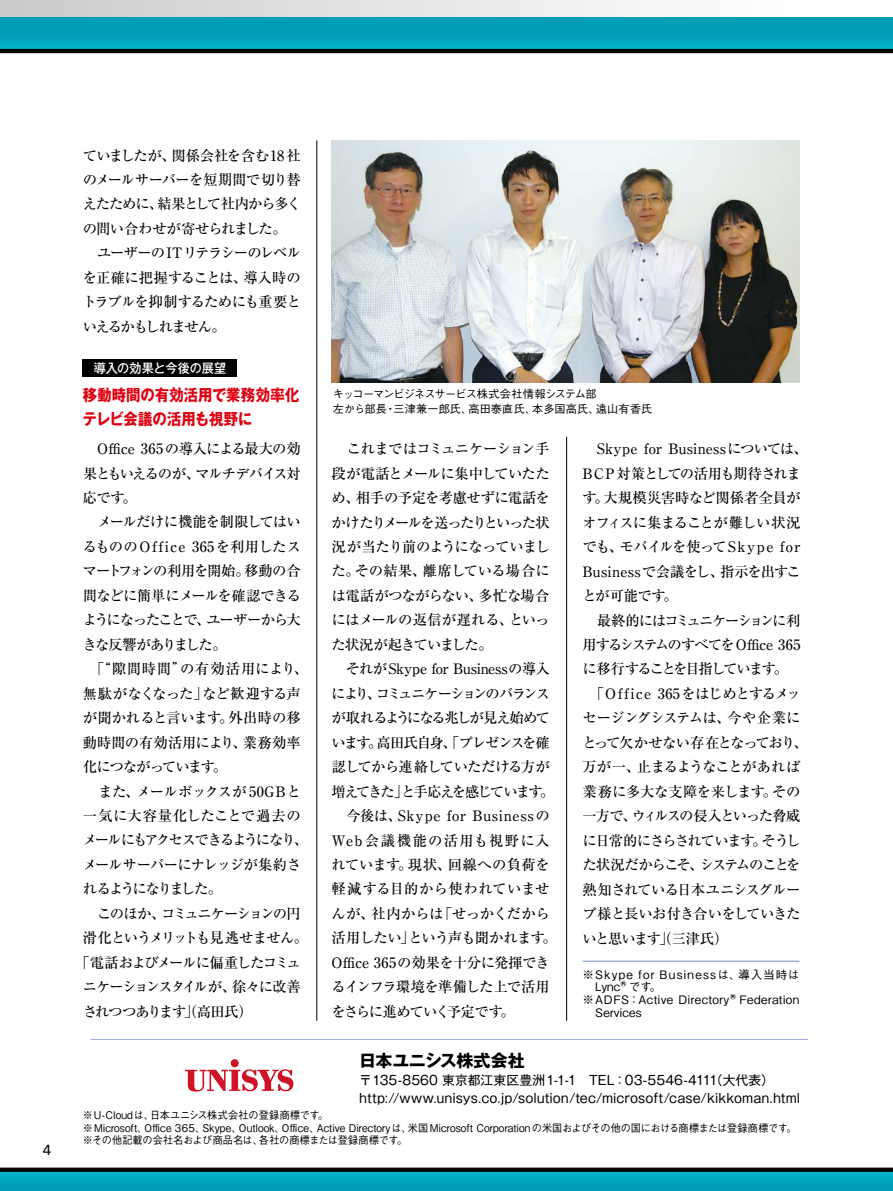
<style>
.page{position:relative;width:893px;height:1191px;background:#fff}
.page>*{position:absolute;margin:0;border:0;box-sizing:border-box;transform-origin:0 0}
.t1{font:700 16.95px "Gothic MB101 Pro";letter-spacing:-.03em;color:#000}
.t2{font:700 15.9px/24.5px "Gothic MB101 Pro";letter-spacing:.005em;color:#df0011;scale:.9 1}
.t3{font:14.85px "Univers";color:#000}
.t4{font:500 14.4px/24.5px "Ryumin Pro";letter-spacing:-.05em;color:#000}
.t5{font:500 14.4px "Ryumin Pro";letter-spacing:-.015em;color:#000}
.t6{font:500 14.4px "Ryumin Pro";letter-spacing:-.09em;color:#000}
.t7{font:500 14.4px "Ryumin Pro";letter-spacing:-.075em;color:#000}
.t8{font:500 14.4px "Ryumin Pro";letter-spacing:-.02em;color:#000}
.t9{font:500 14.4px "Ryumin Pro";letter-spacing:.03em;color:#000}
.t10{font:500 14.4px "Ryumin Pro";letter-spacing:-.135em;color:#000}
.t11{font:500 14.4px "Ryumin Pro";letter-spacing:-.105em;color:#000}
.t12{font:500 14.4px "Ryumin Pro";letter-spacing:.04em;color:#000}
.t13{font:500 14.4px "Ryumin Pro";letter-spacing:-.1em;color:#000}
.t14{font:500 14.4px "Ryumin Pro";letter-spacing:-.07em;color:#000}
.t15{font:500 14.4px "Ryumin Pro";letter-spacing:-.095em;color:#000}
.t16{font:500 14.4px "Ryumin Pro";letter-spacing:-.11em;color:#000}
.t17{font:500 14.4px "Ryumin Pro";color:#000}
.t18{font:500 14.4px "Ryumin Pro";letter-spacing:.025em;color:#000}
.t19{font:500 14.4px "Ryumin Pro";letter-spacing:-.08em;color:#000}
.t20{font:500 14.4px "Ryumin Pro";letter-spacing:-.145em;color:#000}
.t21{font:12.75px/18.1px "Gothic MB101 Pro";letter-spacing:.005em;color:#000}
.t22{font:500 12.75px "Gothic MB101 Pro";letter-spacing:-.005em;color:#fff;scale:.95 1}
.t23{font:500 11.7px "Gothic BBB Pro";letter-spacing:.04em;color:#000}
.t24{font:500 11.7px "Gothic BBB Pro";letter-spacing:.105em;color:#000}
.t25{font:500 11.7px "Gothic BBB Pro";letter-spacing:.01em;color:#000}
.t26{font:500 11.1px/14.9px "Gothic BBB Pro";letter-spacing:-.015em;color:#000}
.t27{font:500 10.65px/12.8px "Gothic BBB Pro";letter-spacing:.005em;color:#000;scale:.95 1}
.s1{font-family:"Gothic MB101 Pro";font-weight:700}
</style>
<div class="page">
<div style="left:0;top:0;width:800px;height:52px;background:linear-gradient(to right,#cacacb,#fff)"></div>
<div style="left:0;top:1169px;width:893px;height:22px;background:#009db7"></div>
<svg style="left:0;top:1171px;width:893px;height:9px"></svg>
<svg style="left:0;top:1167px;width:893px;height:4px;background:#262626"></svg>
<div style="left:0;top:17px;width:893px;height:34px;background:#009db7"></div>
<div style="left:0;top:34px;width:893px;height:17px;background:#00a6c0"></div>
<hr style="left:0;top:49px;width:893px;height:4px;background:#000">
<div style="left:231px;top:1059px;width:8px;height:8px;background:#cf1225;border-radius:50%"></div>
<svg style="left:185px;top:1069px;width:108px;height:22px"></svg>
<div style="left:83px;top:359px;width:154px;height:17px;background:#000"></div>
<img style="left:331px;top:140px;width:468px;height:243px">
<hr style="left:583px;top:961px;width:216px;height:1px;background:#718cc7">
<hr style="left:317px;top:140px;width:1px;height:880px;background:#000">
<hr style="left:566px;top:437px;width:1px;height:583px;background:#000">
<hr style="left:90px;top:1039px;width:718px;height:1px;background:#9fadd8">
<p class="t3" style="left:43px;top:1141px;width:10px">4</p>
<p class="t4" style="left:83px;top:142px;width:220px">ていましたが、関係会社を含む18 社のメールサーバーを短期間で切り替えたために、結果として社内から多くの問い合わせが寄せられました。　ユーザーのITリテラシーのレベルを正確に把握することは、導入時のトラブルを抑制するためにも重要といえるかもしれません。</p>
<p class="t22" style="left:94px;top:357px;width:141px">導入の効果と今後の展望</p>
<p class="t2" style="left:83px;top:381px;width:242px">移動時間の有効活用で業務効率化テレビ会議の活用も視野に</p>
<p class="t8" style="left:83px;top:437px;width:219px">　Office 365の導入による最大の効</p>
<p class="t6" style="left:83px;top:462px;width:220px">果ともいえるのが、マルチデバイス対</p>
<p class="t4" style="left:83px;top:484px;width:55px">応です。</p>
<p class="t4" style="left:83px;top:509px;width:220px">　メールだけに機能を制限してはい</p>
<p class="t9" style="left:83px;top:535px;width:220px">るもののOffice 365を利用したス</p>
<p class="t7" style="left:83px;top:559px;width:220px">マートフォンの利用を開始。移動の合</p>
<p class="t4" style="left:83px;top:582px;width:220px">間などに簡単にメールを確認できる</p>
<p class="t11" style="left:83px;top:608px;width:220px">ようになったことで、ユーザーから大</p>
<p class="t19" style="left:83px;top:633px;width:145px">きな反響がありました。</p>
<p class="t12" style="left:83px;top:657px;width:227px">　「“隙間時間”の有効活用により、</p>
<p class="t4" style="left:83px;top:680px;width:220px">無駄がなくなった」など歓迎する声</p>
<p class="t17" style="left:83px;top:706px;width:220px">が聞かれると言います。外出時の移</p>
<p class="t5" style="left:83px;top:731px;width:219px">動時間の有効活用により、業務効率</p>
<p class="t7" style="left:83px;top:755px;width:146px">化につながっています。</p>
<p class="t5" style="left:83px;top:780px;width:220px">　また、メールボックスが 50GBと</p>
<p class="t18" style="left:83px;top:804px;width:220px">一気に大容量化したことで過去の</p>
<p class="t10" style="left:83px;top:828px;width:227px">メールにもアクセスできるようになり、</p>
<p class="t4" style="left:83px;top:851px;width:220px">メールサーバーにナレッジが集約さ</p>
<p class="t20" style="left:83px;top:877px;width:141px">れるようになりました。</p>
<p class="t13" style="left:83px;top:902px;width:220px">　このほか、コミュニケーションの円</p>
<p class="t14" style="left:83px;top:926px;width:227px">滑化というメリットも見逃せません。</p>
<p class="t15" style="left:76px;top:951px;width:227px">「電話およびメールに偏重したコミュ</p>
<p class="t16" style="left:83px;top:975px;width:220px">ニケーションスタイルが、徐々に改善</p>
<p class="t6" style="left:83px;top:1000px;width:172px">されつつあります」（高田氏）</p>
<p class="t26" style="left:333px;top:385px;width:321px">キッコーマンビジネスサービス株式会社情報システム部<br>左から部長・三津兼一郎氏、高田泰直氏、本多国高氏、遠山有香氏</p>
<p class="t4" style="left:331px;top:435px;width:227px">　これまではコミュニケーション手段が電話とメールに集中していたため、相手の予定を考慮せずに電話をかけたりメールを送ったりといった状況が当たり前のようになっていました。その結果、離席している場合には電話がつながらない、多忙な場合にはメールの返信が遅れる、といった状況が起きていました。<br>　それがSkype for Businessの導入により、コミュニケーションのバランスが取れるようになる兆しが見え始めています。高田氏自身、「プレゼンスを確認してから連絡していただける方が増えてきた」と手応えを感じています。　今後は、Skype for Businessの<br>Web会議機能の活用も視野に入れています。現状、回線への負荷を軽減する目的から使われていませんが、社内からは「せっかくだから活用したい」という声も聞かれます。<br>Office 365の効果を十分に発揮できるインフラ環境を準備した上で活用をさらに進めていく予定です。</p>
<p class="t4" style="left:582px;top:435px;width:227px">　Skype for Businessについては、<br>B CP 対策としての活用も期待されます。大規模災害時など関係者全員がオフィスに集まることが難しい状況でも、モバイルを使ってSkype for<br>Businessで会議をし、指示を出すことが可能です。<br>　最終的にはコミュニケーションに利用するシステムのすべてをOffice 365に移行することを目指しています。<br>　「Office 365をはじめとするメッセージングシステムは、今や企業にとって欠かせない存在となっており、万が一、止まるようなことがあれば業務に多大な支障を来します。その一方で、ウィルスの侵入といった脅威に日常的にさらされています。そうした状況だからこそ、システムのことを熟知されている日本ユニシスグループ様と長いお付き合いをしていきたいと思います」（三津氏）</p>
<p class="t24" style="left:582px;top:964px;width:219px">※ Skype for Businessは、導入当時は</p>
<p class="t23" style="left:595px;top:977px;width:68px">Lync<span class="s1">®</span>です。</p>
<p class="t23" style="left:582px;top:990px;width:219px">※ ADFS：Active Directory<span class="s1">®</span>Federation</p>
<p class="t25" style="left:595px;top:1003px;width:48px">Services</p>
<p class="t1" style="left:359px;top:1046px;width:167px">日本ユニシス株式会社</p>
<p class="t21" style="left:359px;top:1069px;width:442px">〒135-8560 東京都江東区豊洲1-1-1　TEL：03-5546-4111（大代表）http://www.unisys.co.jp/solution/tec/microsoft/case/kikkoman.html</p>
<p class="t27" style="left:83px;top:1107px;width:753px">※U-Cloudは、日本ユニシス株式会社の登録商標です。<br>※Microsoft、Office 365、Skype、Outlook、Office、Active Directoryは、米国Microsoft Corporationの米国およびその他の国における商標または登録商標です。※その他記載の会社名および商品名は、各社の商標または登録商標です。</p>
</div>
